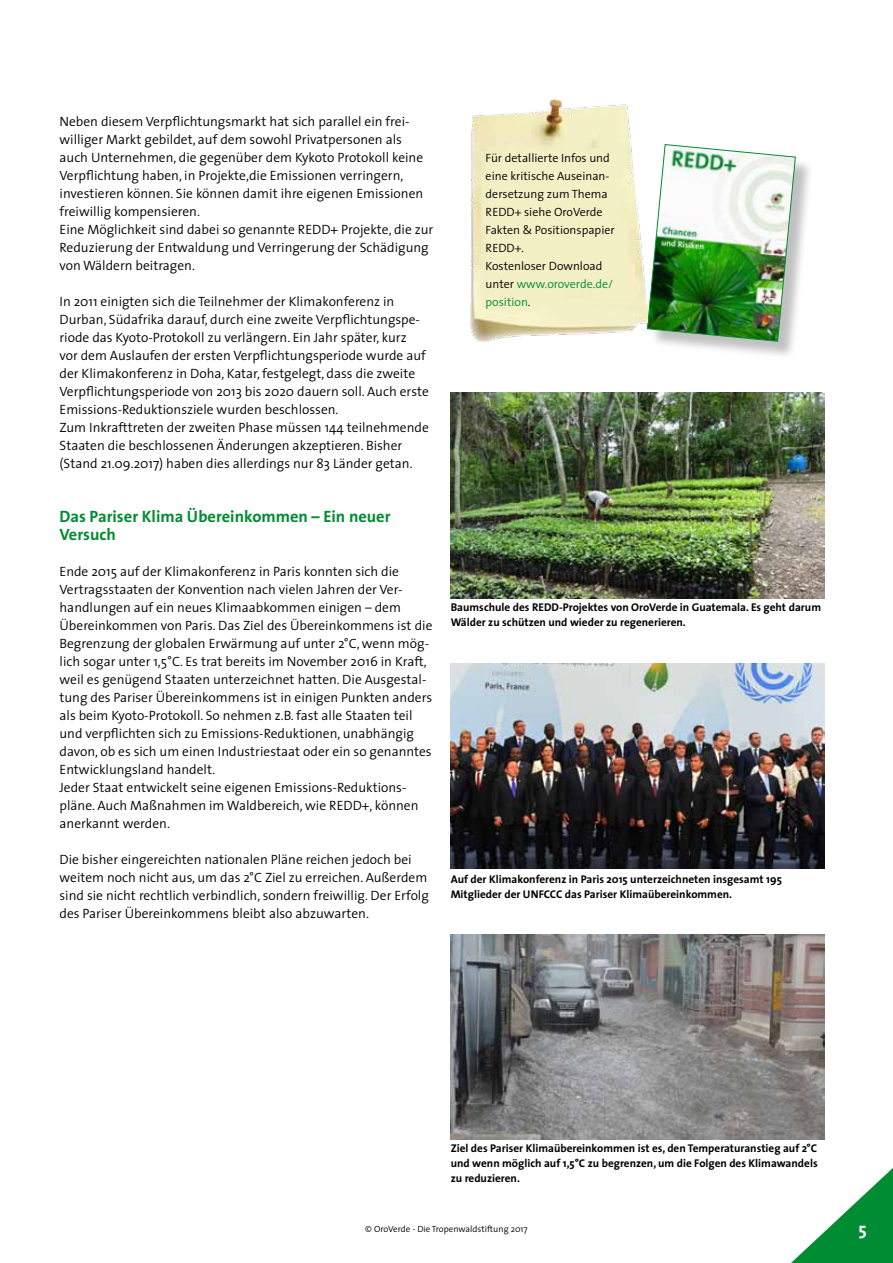
<style>
.page{position:relative;width:893px;height:1263px;background:#fff}
.page>*{position:absolute;margin:0;border:0;box-sizing:border-box;transform-origin:0 0}
.t1{font:700 18px "The Sans";color:#fff}
.t2{font:700 16.5px/18px "The Sans";color:#008c32}
.t3{font:300 13.5px/18px "The Sans";color:#000}
.t4{font:300 12px/18px "The Sans";color:#000}
.t5{font:700 11.25px/15px "The Sans";color:#000}
.t6{font:300 9px "The Sans";color:#000}
.s1{color:#008c32}
</style>
<div class="page">
<img style="left:451px;top:393px;width:374px;height:205px">
<img style="left:451px;top:663px;width:374px;height:206px">
<img style="left:451px;top:934px;width:374px;height:206px">
<div style="left:650px;top:147px;width:164px;height:212px;background:#000;opacity:.25"></div>
<img style="left:647px;top:144px;width:149px;height:198px">
<img style="left:470px;top:100px;width:177px;height:242px">
<svg style="left:791px;top:1168px;width:102px;height:95px"></svg>
<p class="t3" style="left:60px;top:113px;width:375px">Neben diesem Verpflichtungsmarkt hat sich parallel ein frei&shy;williger Markt gebildet, auf dem sowohl Privatpersonen als auch Unternehmen, die gegenüber dem Kykoto Protokoll keine Verpflichtung haben, in Projekte,die Emissionen verringern, investieren können. Sie können damit ihre eigenen Emissionen freiwillig kompensieren.<br>Eine Möglichkeit sind dabei so genannte REDD+ Projekte, die zur Reduzierung der Entwaldung und Verringerung der Schädigung von Wäldern beitragen.</p>
<p class="t3" style="left:60px;top:293px;width:371px">In 2011 einigten sich die Teilnehmer der Klimakonferenz in Durban, Südafrika darauf, durch eine zweite Verpflichtungspe&shy;riode das Kyoto-Protokoll zu verlängern. Ein Jahr später, kurz<br>vor dem Auslaufen der ersten Verpflichtungsperiode wurde auf der Klimakonferenz in Doha, Katar, festgelegt, dass die zweite Verpflichtungsperiode von 2013 bis 2020 dauern soll. Auch erste Emissions-Reduktionsziele wurden beschlossen.<br>Zum Inkrafttreten der zweiten Phase müssen 144 teilnehmende Staaten die beschlossenen Änderungen akzeptieren. Bisher (Stand 21.09.2017) haben dies allerdings nur 83 Länder getan.</p>
<p class="t2" style="left:60px;top:508px;width:333px">Das Pariser Klima Übereinkommen – Ein neuer<br>Versuch</p>
<p class="t3" style="left:60px;top:563px;width:374px">Ende 2015 auf der Klimakonferenz in Paris konnten sich die Vertragsstaaten der Konvention nach vielen Jahren der Ver&shy;handlungen auf ein neues Klimaabkommen einigen – dem Übereinkommen von Paris. Das Ziel des Übereinkommens ist die Begrenzung der globalen Erwärmung auf unter 2°C, wenn mög&shy;lich sogar unter 1,5°C. Es trat bereits im November 2016 in Kraft, weil es genügend Staaten unterzeichnet hatten. Die Ausgestal&shy;tung des Pariser Übereinkommens ist in einigen Punkten anders als beim Kyoto-Protokoll. So nehmen z.B. fast alle Staaten teil und verpflichten sich zu Emissions-Reduktionen, unabhängig davon, ob es sich um einen Industriestaat oder ein so genanntes Entwicklungsland handelt.<br>Jeder Staat entwickelt seine eigenen Emissions-Reduktions&shy;pläne. Auch Maßnahmen im Waldbereich, wie REDD+, können anerkannt werden.</p>
<p class="t3" style="left:60px;top:850px;width:371px">Die bisher eingereichten nationalen Pläne reichen jedoch bei weitem noch nicht aus, um das 2°C Ziel zu erreichen. Außerdem sind sie nicht rechtlich verbindlich, sondern freiwillig. Der Erfolg des Pariser Übereinkommens bleibt also abzuwarten.</p>
<p class="t4" style="left:486px;top:149px;width:131px">Für detallierte Infos und eine kritische Auseinan&shy;dersetzung zum Thema<br>REDD+ siehe OroVerde<br>Fakten &amp; Positionspapier<br>REDD+.<br>Kostenloser Download unter <span class="s1">www.oroverde.de/ position</span>.</p>
<p class="t5" style="left:451px;top:600px;width:372px">Baumschule des REDD-Projektes von OroVerde in Guatemala. Es geht darum<br>Wälder zu schützen und wieder zu regenerieren.</p>
<p class="t5" style="left:451px;top:871px;width:333px">Auf der Klimakonferenz in Paris 2015 unterzeichneten insgesamt 195<br>Mitglieder der UNFCCC das Pariser Klimaübereinkommen.</p>
<p class="t5" style="left:451px;top:1141px;width:368px;text-align:justify">Ziel des Pariser Klimaübereinkommen ist es, den Temperaturanstieg auf 2°C und wenn möglich auf 1,5°C zu begrenzen, um die Folgen des Klimawandels zu reduzieren.</p>
<p class="t6" style="left:365px;top:1223px;width:164px">© OroVerde - Die Tropenwaldstiftung 2017</p>
<h1 class="t1" style="left:859px;top:1217px;width:10px">5</h1>
</div>
